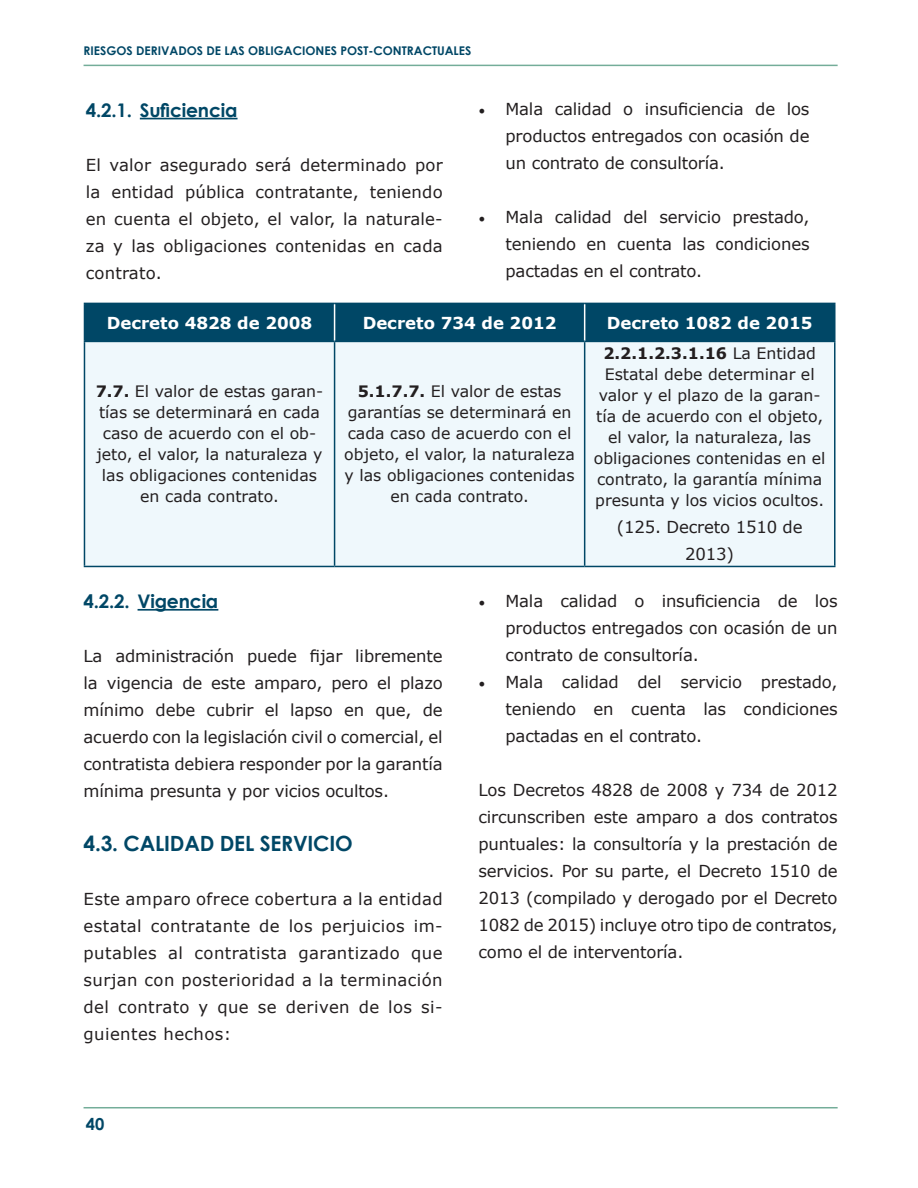
<style>
.page{position:relative;width:918px;height:1188px;background:#fff}
.page>*{position:absolute;margin:0;border:0;box-sizing:border-box;transform-origin:0 0}
.t1{font:700 21px "Century Gothic";letter-spacing:-.01em;color:#004766}
.t2{font:700 18.75px "Century Gothic";letter-spacing:-.01em;color:#004766}
.t3{font:16.5px/27px "Verdana";letter-spacing:-.01em;color:#231f20;text-align:justify}
.t4{font:700 16.5px "Verdana";color:#fff}
.t5{font:700 16.5px "Century Gothic";color:#004766}
.t6{font:15.75px/21px "Verdana";color:#231f20;text-align:center}
.t7{font:700 12px "Century Gothic";color:#004766}
.s1{font-family:"Minion Pro";font-size:18px}
.s2{font-weight:700}
</style>
<div class="page">
<hr style="left:84px;top:65px;width:754px;height:1px;background:#74ad99">
<hr style="left:84px;top:1107px;width:754px;height:1px;background:#74ad99">
<hr style="left:138px;top:609px;width:80px;height:2px;background:#004766">
<div style="left:85px;top:304px;width:749px;height:37px;background:#004766"></div>
<div style="left:85px;top:342px;width:749px;height:224px;background:#eff8fc"></div>
<hr style="left:84px;top:341px;width:251px;height:1px;background:#004766">
<hr style="left:84px;top:566px;width:251px;height:1px;background:#004766">
<hr style="left:585px;top:341px;width:251px;height:1px;background:#004766">
<hr style="left:585px;top:566px;width:251px;height:1px;background:#004766">
<hr style="left:334px;top:304px;width:1px;height:37px;background:#fff">
<hr style="left:584px;top:304px;width:1px;height:37px;background:#fff">
<hr style="left:84px;top:303px;width:251px;height:1px;background:#004766">
<hr style="left:84px;top:304px;width:1px;height:37px;background:#004766">
<hr style="left:335px;top:303px;width:250px;height:1px;background:#004766">
<hr style="left:585px;top:303px;width:251px;height:1px;background:#004766">
<hr style="left:834px;top:304px;width:2px;height:37px;background:#004766">
<hr style="left:84px;top:342px;width:1px;height:224px;background:#004766">
<hr style="left:834px;top:342px;width:2px;height:224px;background:#004766">
<hr style="left:335px;top:341px;width:250px;height:1px;background:#004766">
<hr style="left:334px;top:342px;width:1px;height:224px;background:#004766">
<hr style="left:584px;top:342px;width:1px;height:224px;background:#004766">
<hr style="left:335px;top:566px;width:250px;height:1px;background:#004766">
<hr style="left:140px;top:118px;width:98px;height:1px;background:#004766">
<p class="t7" style="left:84px;top:41px;width:389px">RIESGOS DERIVADOS DE LAS OBLIGACIONES POST-CONTRACTUALES</p>
<p class="t2" style="left:86px;top:96px;width:153px">4.2.1. Suficiencia</p>
<p class="t3" style="left:86px;top:151px;width:358px">El valor asegurado será determinado por la entidad pública contratante, teniendo en cuenta el objeto, el valor, la naturale&shy;za y las obligaciones contenidas en cada contrato.</p>
<p class="t3" style="left:506px;top:96px;width:306px;text-indent:-27px"><span class="s1">•</span> Mala calidad o insuficiencia de los productos entregados con ocasión de un contrato de consultoría.</p>
<p class="t3" style="left:506px;top:204px;width:306px;text-indent:-27px"><span class="s1">•</span> Mala calidad del servicio prestado, teniendo en cuenta las condiciones pactadas en el contrato.</p>
<p class="t4" style="left:107px;top:311px;width:207px">Decreto 4828 de 2008</p>
<p class="t4" style="left:363px;top:311px;width:195px">Decreto 734 de 2012</p>
<p class="t4" style="left:607px;top:311px;width:207px">Decreto 1082 de 2015</p>
<p class="t6" style="left:96px;top:381px;width:229px"><span class="s2">7.7.</span> El valor de estas garan&shy;tías se determinará en cada caso de acuerdo con el ob&shy;jeto, el valor, la naturaleza y las obligaciones contenidas en cada contrato.</p>
<p class="t6" style="left:344px;top:381px;width:232px"><span class="s2">5.1.7.7.</span> El valor de estas garantías se determinará en cada caso de acuerdo con el objeto, el valor, la naturaleza y las obligaciones contenidas en cada contrato.</p>
<p class="t6" style="left:594px;top:343px;width:233px"><span class="s2">2.2.1.2.3.1.16</span> La Entidad<br>Estatal debe determinar el valor y el plazo de la garan&shy;tía de acuerdo con el objeto, el valor, la naturaleza, las obligaciones contenidas en el contrato, la garantía mínima presunta y los vicios ocultos.</p>
<p class="t3" style="left:617px;top:514px;width:187px;text-align:center">(125. Decreto 1510 de<br>2013)</p>
<p class="t2" style="left:84px;top:587px;width:136px">4.2.2. Vigencia</p>
<p class="t3" style="left:84px;top:642px;width:361px">La administración puede fijar libremente la vigencia de este amparo, pero el plazo mínimo debe cubrir el lapso en que, de acuerdo con la legislación civil o comercial, el contratista debiera responder por la garantía mínima presunta y por vicios ocultos.</p>
<p class="t1" style="left:84px;top:828px;width:271px">4.3. CALIDAD DEL SERVICIO</p>
<p class="t3" style="left:84px;top:885px;width:361px">Este amparo ofrece cobertura a la entidad estatal contratante de los perjuicios im&shy;putables al contratista garantizado que surjan con posterioridad a la terminación del contrato y que se deriven de los si&shy;guientes hechos:</p>
<p class="t5" style="left:86px;top:1111px;width:20px">40</p>
<p class="t3" style="left:506px;top:587px;width:334px;text-indent:-27px"><span class="s1">•</span> Mala calidad o insuficiencia de los productos entregados con ocasión de un contrato de consultoría.</p>
<p class="t3" style="left:506px;top:668px;width:334px;text-indent:-27px"><span class="s1">•</span> Mala calidad del servicio prestado, teniendo en cuenta las condiciones pactadas en el contrato.</p>
<p class="t3" style="left:479px;top:776px;width:361px">Los Decretos 4828 de 2008 y 734 de 2012 circunscriben este amparo a dos contratos puntuales: la consultoría y la prestación de servicios. Por su parte, el Decreto 1510 de 2013 (compilado y derogado por el Decreto 1082 de 2015) incluye otro tipo de contratos, como el de interventoría.</p>
</div>
